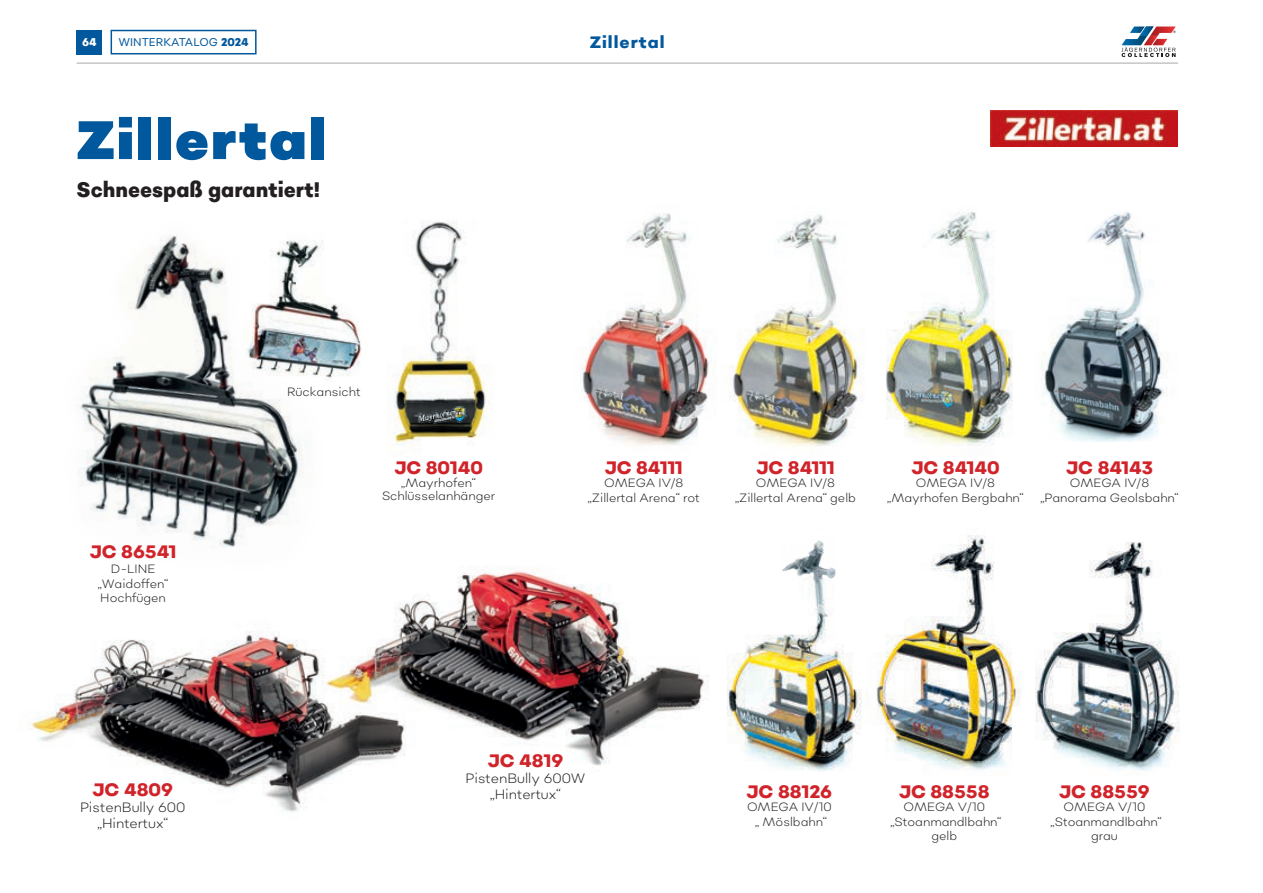
<style>
.page{position:relative;width:1263px;height:893px;background:#fff}
.page>*{position:absolute;margin:0;border:0;box-sizing:border-box;transform-origin:0 0}
.t1{font:900 54px "Sonny Gothic";letter-spacing:.04em;color:#01589c}
.t2{font:800 21px "Sonny Gothic Condensed";color:#231f20}
.t3{font:800 18px "Sonny Gothic";color:#d1232a}
.t4{font:800 16.5px "Sonny Gothic";letter-spacing:.06em;color:#01589c}
.t5{font:300 13.5px/16.2px "Sonny Gothic";color:#231f20;text-align:center}
.t6{font:300 12px/14.4px "Sonny Gothic";color:#231f20;text-align:center}
.t7{font:11.25px "Sonny Gothic Condensed";color:#01589c}
.t8{font:800 11.25px "Sonny Gothic Condensed";color:#fff}
.s1{font-weight:800}
</style>
<div class="page">
<img style="left:399px;top:566px;width:310px;height:200px">
<img style="left:28px;top:606px;width:402px;height:206px">
<img style="left:990px;top:110px;width:188px;height:36px">
<img style="left:78px;top:235px;width:225px;height:312px">
<img style="left:234px;top:235px;width:128px;height:149px">
<img style="left:388px;top:220px;width:103px;height:231px">
<img style="left:730px;top:214px;width:132px;height:233px">
<img style="left:582px;top:213px;width:133px;height:233px">
<img style="left:886px;top:212px;width:127px;height:233px">
<img style="left:882px;top:535px;width:135px;height:235px">
<img style="left:1017px;top:542px;width:163px;height:229px">
<img style="left:1041px;top:212px;width:127px;height:229px">
<img style="left:727px;top:540px;width:155px;height:231px">
<img style="left:406px;top:405px;width:71px;height:22px">
<div style="left:77px;top:30px;width:25px;height:24px;background:#01589c"></div>
<div style="left:111px;top:30px;width:146px;height:24px;border:2px solid #01589c"></div>
<hr style="left:77px;top:63px;width:1101px;height:1px;background:#a8a9ad">
<svg style="left:1121px;top:26px;width:55px;height:32px"></svg>
<p class="t8" style="left:82px;top:35px;width:16px">64</p>
<p class="t7" style="left:118px;top:35px;width:132px">WINTERKATALOG <span class="s1">2024</span></p>
<h1 class="t1" style="left:77px;top:104px;width:251px">Zillertal</h1>
<h2 class="t2" style="left:77px;top:176px;width:245px">Schneespaß garantiert!</h2>
<h3 class="t4" style="left:590px;top:31px;width:77px">Zillertal</h3>
<h3 class="t3" style="left:90px;top:540px;width:88px">JC 86541</h3>
<p class="t6" style="left:98px;top:562px;width:72px">D-LINE „Waidoffen“<br>Hochfügen</p>
<h3 class="t3" style="left:93px;top:777px;width:82px">JC 4809</h3>
<p class="t5" style="left:80px;top:799px;width:107px">PistenBully 600 „Hintertux“</p>
<p class="t6" style="left:287px;top:384px;width:75px">Rückansicht</p>
<h3 class="t3" style="left:394px;top:456px;width:90px">JC 80140</h3>
<p class="t6" style="left:382px;top:476px;width:115px;line-height:13.2px">„Mayrhofen“<br>Schlüsselanhänger</p>
<h3 class="t3" style="left:605px;top:456px;width:80px">JC 84111</h3>
<p class="t6" style="left:588px;top:475px;width:113px">OMEGA IV/8 „Zillertal Arena“ rot</p>
<h3 class="t3" style="left:756px;top:456px;width:80px">JC 84111</h3>
<p class="t6" style="left:735px;top:475px;width:122px">OMEGA IV/8 „Zillertal Arena“ gelb</p>
<h3 class="t3" style="left:911px;top:456px;width:90px">JC 84140</h3>
<p class="t6" style="left:887px;top:475px;width:138px">OMEGA IV/8 „Mayrhofen Bergbahn“</p>
<h3 class="t3" style="left:1066px;top:456px;width:88px">JC 84143</h3>
<p class="t6" style="left:1040px;top:475px;width:140px">OMEGA IV/8 „Panorama Geolsbahn“</p>
<h3 class="t3" style="left:488px;top:748px;width:77px">JC 4819</h3>
<p class="t5" style="left:465px;top:770px;width:121px">PistenBully 600W „Hintertux“</p>
<h3 class="t3" style="left:747px;top:780px;width:87px">JC 88126</h3>
<p class="t6" style="left:747px;top:800px;width:86px">OMEGA IV/10 „ Möslbahn“</p>
<h3 class="t3" style="left:899px;top:780px;width:92px">JC 88558</h3>
<p class="t6" style="left:890px;top:800px;width:112px">OMEGA V/10 „Stoanmandlbahn“ gelb</p>
<h3 class="t3" style="left:1059px;top:780px;width:92px">JC 88559</h3>
<p class="t6" style="left:1051px;top:800px;width:112px">OMEGA V/10 „Stoanmandlbahn“ grau</p>
</div>
